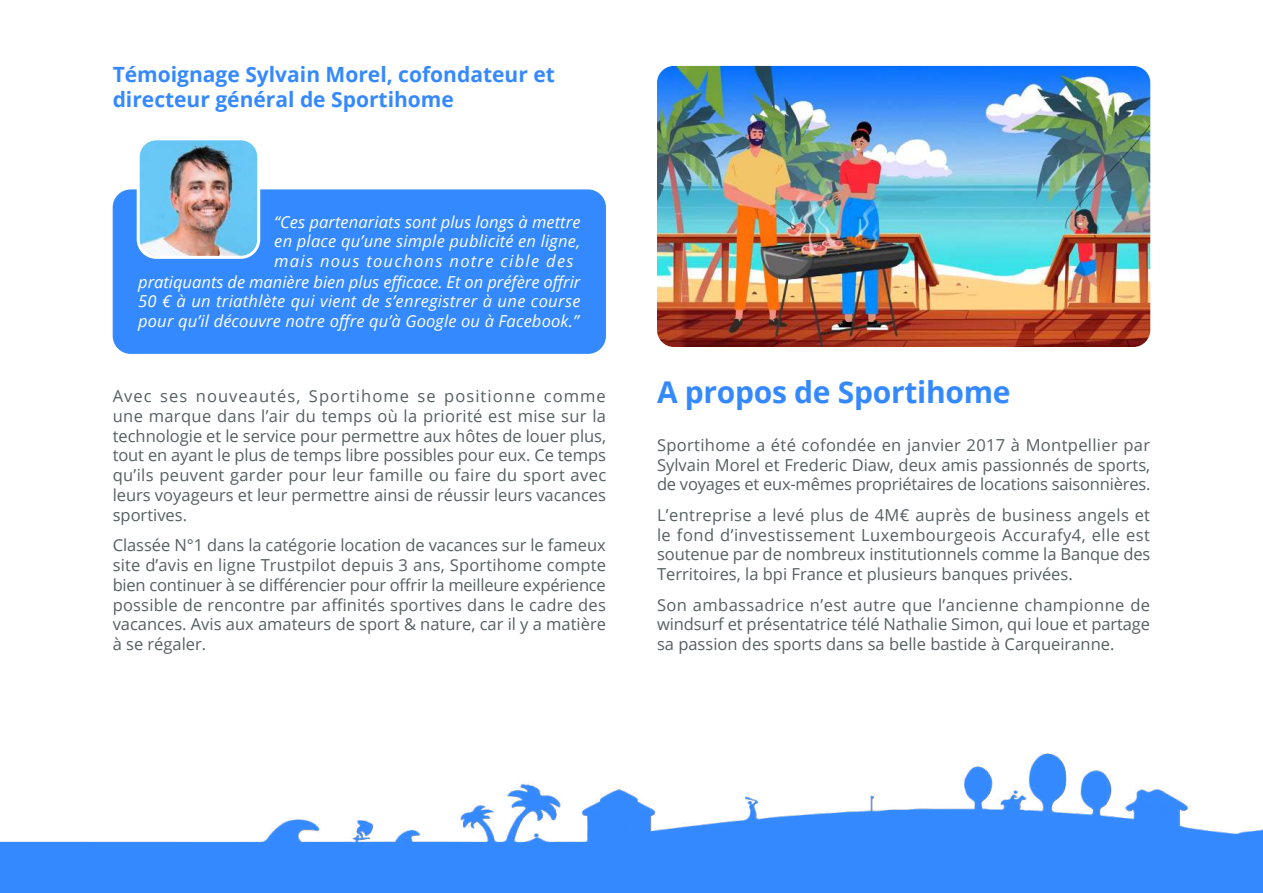
<style>
.page{position:relative;width:1263px;height:893px;background:#fff}
.page>*{position:absolute;margin:0;border:0;box-sizing:border-box;transform-origin:0 0}
.t1{font:700 30px "Open Sans";letter-spacing:-.01em;color:#3589ff}
.t2{font:700 21px/25.2px "Open Sans";color:#3589ff}
.t3{font:16.5px/19.8px "Open Sans";color:#555f61;text-align:justify}
.t4{font:italic 16.5px "Open Sans";letter-spacing:.01em;color:#fff}
.t5{font:italic 16.5px "Open Sans";letter-spacing:.08em;color:#fff}
</style>
<div class="page">
<div style="left:113px;top:189px;width:493px;height:165px;background:#3589ff;border-radius:18px"></div>
<img style="left:138px;top:141px;width:118px;height:114px">
<div style="left:137px;top:137px;width:123px;height:122px;border:3px solid #fff;border-radius:18px"></div>
<img style="left:0;top:753px;width:1263px;height:140px">
<img style="left:657px;top:66px;width:493px;height:281px">
<p class="t2" style="left:113px;top:61px;width:444px">Témoignage Sylvain Morel, cofondateur et directeur général de Sportihome</p>
<p class="t4" style="left:274px;top:210px;width:308px">“Ces partenariats sont plus longs à mettre</p>
<p class="t4" style="left:274px;top:230px;width:307px">en place qu’une simple publicité en ligne,</p>
<p class="t5" style="left:274px;top:250px;width:301px">mais nous touchons notre cible des</p>
<p class="t4" style="left:138px;top:270px;width:444px">pratiquants de manière bien plus efficace. Et on préfère offrir</p>
<p class="t4" style="left:138px;top:290px;width:444px">50 € à un triathlète qui vient de s’enregistrer à une course</p>
<p class="t4" style="left:138px;top:310px;width:442px">pour qu’il découvre notre offre qu’à Google ou à Facebook.”</p>
<p class="t3" style="left:113px;top:386px;width:495px">Avec ses nouveautés, Sportihome se positionne comme une marque dans l’air du temps où la priorité est mise sur la technologie et le service pour permettre aux hôtes de louer plus, tout en ayant le plus de temps libre possibles pour eux. Ce temps qu’ils peuvent garder pour leur famille ou faire du sport avec leurs voyageurs et leur permettre ainsi de réussir leurs vacances sportives.</p>
<p class="t3" style="left:113px;top:535px;width:495px">Classée N°1 dans la catégorie location de vacances sur le fameux site d’avis en ligne Trustpilot depuis 3 ans, Sportihome compte bien continuer à se différencier pour offrir la meilleure expérience possible de rencontre par affinités sportives dans le cadre des vacances. Avis aux amateurs de sport &amp; nature, car il y a matière à se régaler.</p>
<h1 class="t1" style="left:657px;top:371px;width:355px">A propos de Sportihome</h1>
<p class="t3" style="left:657px;top:434px;width:495px">Sportihome a été cofondée en janvier 2017 à Montpellier par Sylvain Morel et Frederic Diaw, deux amis passionnés de sports, de voyages et eux-mêmes propriétaires de locations saisonnières.</p>
<p class="t3" style="left:657px;top:504px;width:495px">L’entreprise a levé plus de 4M€ auprès de business angels et le fond d’investissement Luxembourgeois Accurafy4, elle est soutenue par de nombreux institutionnels comme la Banque des Territoires, la bpi France et plusieurs banques privées.</p>
<p class="t3" style="left:657px;top:594px;width:495px">Son ambassadrice n’est autre que l’ancienne championne de windsurf et présentatrice télé Nathalie Simon, qui loue et partage sa passion des sports dans sa belle bastide à Carqueiranne.</p>
</div>
